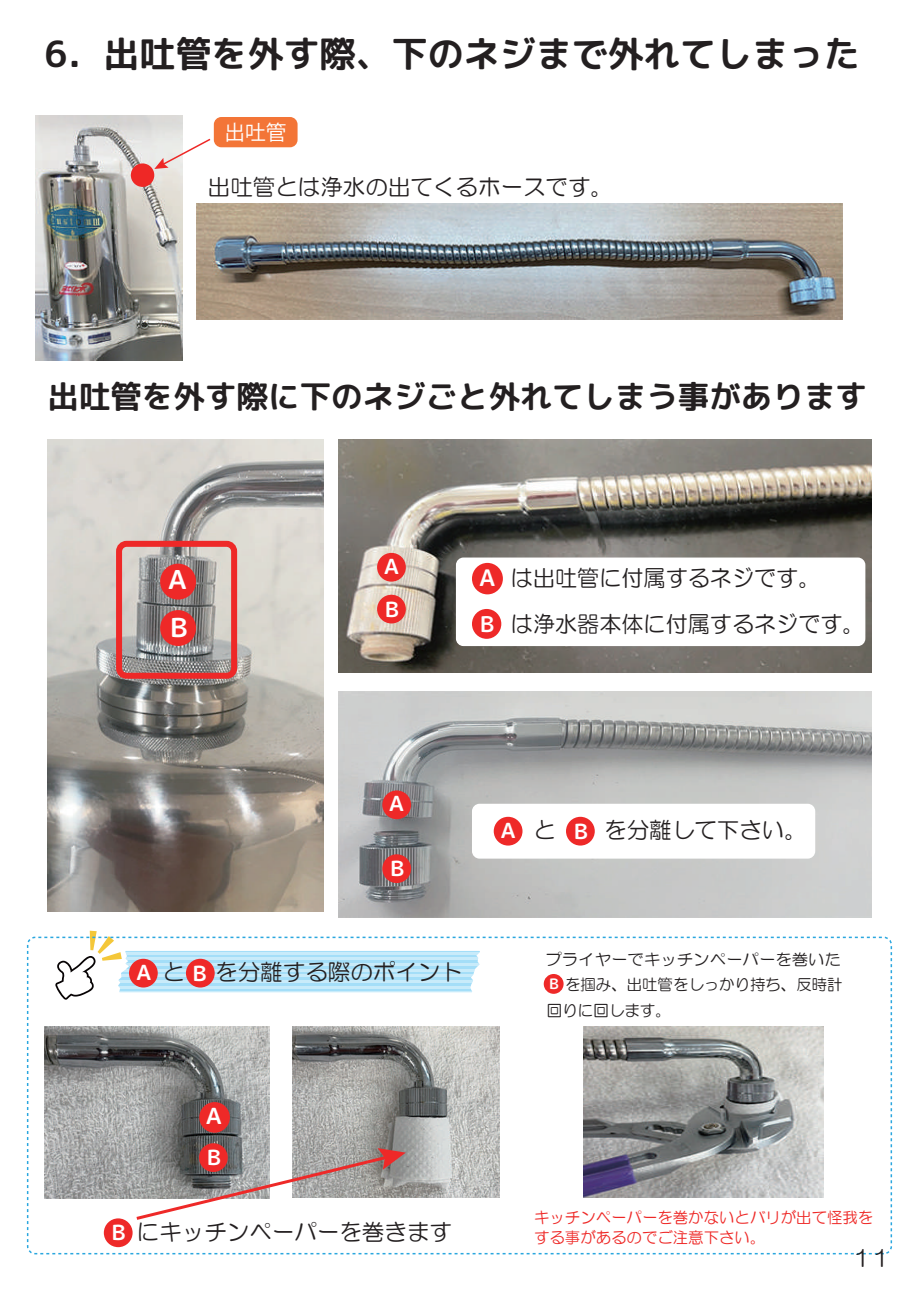
<style>
.page{position:relative;width:919px;height:1289px;background:#fff}
.page>*{position:absolute;margin:0;border:0;box-sizing:border-box;transform-origin:0 0}
.t1{font:36px "rounded l mplus 1 c bold";color:#231f20}
.t2{font:31.5px "rounded l mplus 1 c bold";color:#231f20}
.t3{font:25.95px/48.4px "rounded l mplus 1 c bold";color:#fff}
.t4{font:22.5px/45.9px "HG Maru Gothic MPRO";color:#231f20}
.t5{font:22.2px "rounded l mplus 1 c bold";color:#fff}
.t6{font:20.85px "rounded l mplus 1 c bold";color:#fff}
.t7{font:20.7px "Koz Go Pro";color:#fff}
.t8{font:15.45px/24px "HG Maru Gothic MPRO";color:#231f20;scale:1.06 1}
.t9{font:15.45px/19.6px "HG Maru Gothic MPRO";color:#ee2826}
.t10{font:15.45px "HG Maru Gothic MPRO";color:#231f20}
.s1{font-family:"rounded l mplus 1 c bold";font-size:22.8px;color:#fff}
.s2{font-family:"rounded l mplus 1 c bold";font-size:21.6px;color:#fff}
.s3{font-family:"rounded l mplus 1 c bold";font-size:20.85px;color:#fff}
.s4{font-family:"rounded l mplus 1 c bold";font-size:14.4px;color:#fff}
</style>
<div class="page">
<img style="left:197px;top:203px;width:645px;height:116px">
<img style="left:36px;top:115px;width:147px;height:246px">
<div style="left:214px;top:117px;width:83px;height:30px;background:#f37537;border-radius:8px"></div>
<svg style="left:154px;top:137px;width:57px;height:32px"></svg>
<div style="left:131px;top:163px;width:23px;height:24px;background:#ee2826;border-radius:50%"></div>
<img style="left:48px;top:440px;width:276px;height:471px">
<div style="left:160px;top:563px;width:36px;height:36px;background:#ee2928;border-radius:50%"></div>
<div style="left:160px;top:610px;width:36px;height:36px;background:#ee2928;border-radius:50%"></div>
<div style="left:116px;top:541px;width:121px;height:137px;border:6px solid #ee2928;border-radius:8px"></div>
<img style="left:338px;top:440px;width:533px;height:232px">
<div style="left:377px;top:594px;width:29px;height:29px;background:#ee2928;border-radius:50%"></div>
<div style="left:377px;top:553px;width:29px;height:28px;background:#ee2928;border-radius:50%"></div>
<div style="left:456px;top:557px;width:409px;height:89px;background:#fff;border-radius:8px"></div>
<div style="left:472px;top:563px;width:31px;height:31px;background:#ee2928;border-radius:50%"></div>
<div style="left:472px;top:609px;width:29px;height:30px;background:#ee2928;border-radius:50%"></div>
<img style="left:338px;top:692px;width:533px;height:225px">
<div style="left:382px;top:790px;width:29px;height:29px;background:#ee2928;border-radius:50%"></div>
<div style="left:382px;top:854px;width:29px;height:29px;background:#ee2928;border-radius:50%"></div>
<div style="left:472px;top:803px;width:343px;height:55px;background:#fff;border-radius:8px"></div>
<div style="left:566px;top:816px;width:28px;height:29px;background:#ee2928;border-radius:50%"></div>
<div style="left:493px;top:816px;width:29px;height:29px;background:#ee2928;border-radius:50%"></div>
<svg style="left:55px;top:930px;width:425px;height:69px"></svg>
<img style="left:293px;top:1026px;width:206px;height:170px">
<img style="left:583px;top:1026px;width:240px;height:170px">
<div style="left:27px;top:936px;width:865px;height:318px;border:2px dashed #2ba7df;border-radius:8px"></div>
<div style="left:186px;top:958px;width:29px;height:29px;background:#ee2928;border-radius:50%"></div>
<div style="left:129px;top:958px;width:29px;height:29px;background:#ee2928;border-radius:50%"></div>
<img style="left:45px;top:1026px;width:225px;height:171px">
<svg style="left:199px;top:1143px;width:29px;height:28px"></svg>
<div style="left:104px;top:1218px;width:29px;height:29px;background:#ee2928;border-radius:50%"></div>
<div style="left:199px;top:1102px;width:31px;height:30px;background:#ee2928;border-radius:50%"></div>
<svg style="left:133px;top:1148px;width:273px;height:72px"></svg>
<div style="left:543px;top:973px;width:20px;height:20px;background:#ee2928;border-radius:50%"></div>
<h1 class="t1" style="left:45px;top:28px;width:817px">6．出吐管を外す際、下のネジまで外れてしまった</h1>
<p class="t7" style="left:224px;top:119px;width:63px">出吐管</p>
<p class="t4" style="left:208px;top:164px;width:406px">出吐管とは浄水の出てくるホースです。</p>
<h2 class="t2" style="left:48px;top:374px;width:821px">出吐管を外す際に下のネジごと外れてしまう事があります</h2>
<p class="t3" style="left:164px;top:555px;width:29px">Ａ<br>Ｂ</p>
<p class="t6" style="left:381px;top:551px;width:22px">Ａ</p>
<p class="t6" style="left:381px;top:594px;width:22px">Ｂ</p>
<p class="t4" style="left:476px;top:554px;width:390px"><span class="s1">Ａ</span>は出吐管に付属するネジです。<br><span class="s2">Ｂ</span> は浄水器本体に付属するネジです。</p>
<p class="t6" style="left:386px;top:788px;width:22px">Ａ</p>
<p class="t6" style="left:387px;top:853px;width:22px">Ｂ</p>
<p class="t4" style="left:133px;top:949px;width:331px"><span class="s3">Ａ</span>と<span class="s3">Ｂ</span>を分離する際のポイント</p>
<p class="t5" style="left:203px;top:1099px;width:24px">Ａ</p>
<p class="t6" style="left:203px;top:1142px;width:22px">Ｂ</p>
<p class="t4" style="left:108px;top:1208px;width:345px"><span class="s3">Ｂ</span>にキッチンペーパーを巻きます</p>
<p class="t4" style="left:497px;top:807px;width:311px"><span class="s3">Ａ</span> と <span class="s3">Ｂ</span> を分離して下さい。</p>
<p class="t8" style="left:545px;top:947px;width:282px">プライヤーでキッチンペーパーを巻いた<br><span class="s4">Ｂ</span>を掴み、出吐管をしっかり持ち、反時計</p>
<p class="t10" style="left:546px;top:1003px;width:126px">回りに回します。</p>
<p class="t9" style="left:534px;top:1207px;width:341px">キッチンペーパーを巻かないとバリが出て怪我をする事があるのでご注意下さい。</p>
<p class="t4" style="left:853px;top:1235px;width:41px">1１</p>
</div>
